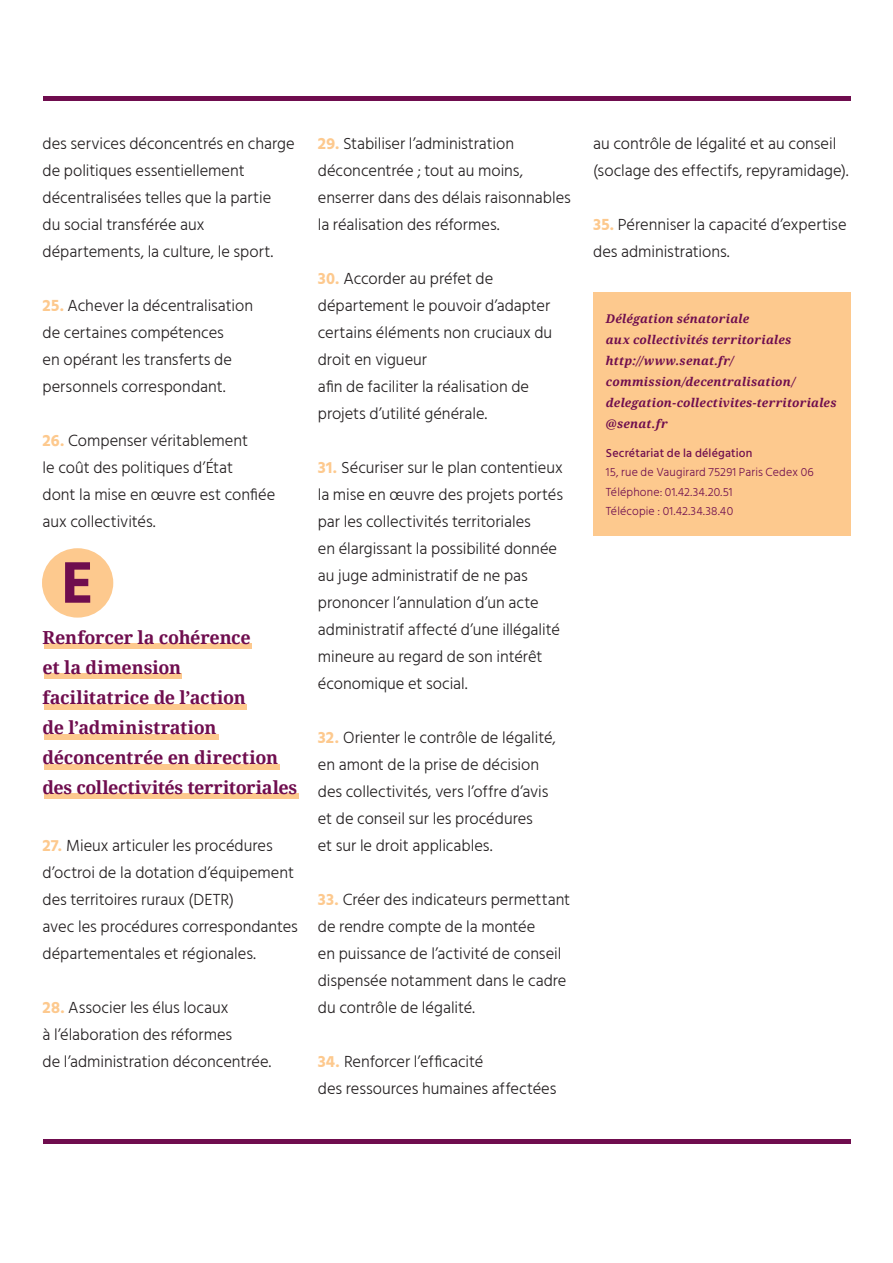
<style>
.page{position:relative;width:893px;height:1263px;background:#fff}
.page>*{position:absolute;margin:0;border:0;box-sizing:border-box;transform-origin:0 0}
.t1{font:700 60px "Hind Siliguri";color:#6f0d4e}
.t2{font:700 18px/30px "Noto Serif";letter-spacing:-.01em;color:#6f0d4e}
.t3{font:300 16.5px/27px "Hind Siliguri";letter-spacing:-.005em;color:#231f20}
.t4{font:italic 700 12px/21px "Noto Serif";letter-spacing:.02em;color:#6f0d4e}
.t5{font:300 12px "Hind Siliguri";letter-spacing:.015em;color:#6f0d4e}
.t6{font:500 12px "Hind Siliguri";letter-spacing:.015em;color:#6f0d4e}
.s1{font-weight:700;color:#fdc98e}
</style>
<div class="page">
<div style="left:593px;top:293px;width:257px;height:243px;background:#fdc98e"></div>
<div style="left:44px;top:643px;width:208px;height:5px;background:#fdc98e"></div>
<div style="left:44px;top:673px;width:138px;height:5px;background:#fdc98e"></div>
<div style="left:44px;top:704px;width:203px;height:5px;background:#fdc98e"></div>
<div style="left:44px;top:734px;width:175px;height:5px;background:#fdc98e"></div>
<div style="left:44px;top:764px;width:236px;height:5px;background:#fdc98e"></div>
<div style="left:44px;top:794px;width:255px;height:5px;background:#fdc98e"></div>
<div style="left:42px;top:548px;width:71px;height:70px;background:#fdc98e;border-radius:50%"></div>
<hr style="left:43px;top:96px;width:808px;height:4px;background:#6f0d4e">
<hr style="left:43px;top:1140px;width:808px;height:4px;background:#6f0d4e">
<p class="t3" style="left:43px;top:129px;width:254px">des services déconcentrés en charge de politiques essentiellement décentralisées telles que la partie</p>
<p class="t3" style="left:43px;top:210px;width:232px">du social transférée aux départements, la culture, le sport.</p>
<p class="t3" style="left:43px;top:291px;width:212px"><span class="s1">25.</span> Achever la décentralisation</p>
<p class="t3" style="left:43px;top:318px;width:183px">de certaines compétences</p>
<p class="t3" style="left:43px;top:345px;width:191px">en opérant les transferts de personnels correspondant.</p>
<p class="t3" style="left:43px;top:426px;width:207px"><span class="s1">26.</span> Compenser véritablement</p>
<p class="t3" style="left:43px;top:453px;width:192px">le coût des politiques d’État</p>
<p class="t3" style="left:43px;top:480px;width:234px">dont la mise en œuvre est confiée aux collectivités.</p>
<p class="t1" style="left:61px;top:536px;width:34px">E</p>
<p class="t2" style="left:43px;top:621px;width:210px">Renforcer la cohérence</p>
<p class="t2" style="left:43px;top:651px;width:237px">et la dimension facilitatrice de l’action<br>de l’administration déconcentrée en direction</p>
<p class="t2" style="left:43px;top:771px;width:256px">des collectivités territoriales</p>
<p class="t3" style="left:43px;top:831px;width:253px"><span class="s1">27.</span> Mieux articuler les procédures d’octroi de la dotation d’équipement</p>
<p class="t3" style="left:43px;top:885px;width:193px">des territoires ruraux (DETR)</p>
<p class="t3" style="left:43px;top:912px;width:257px">avec les procédures correspondantes départementales et régionales.</p>
<p class="t3" style="left:43px;top:993px;width:188px"><span class="s1">28.</span> Associer les élus locaux</p>
<p class="t3" style="left:43px;top:1020px;width:191px">à l’élaboration des réformes</p>
<p class="t3" style="left:43px;top:1047px;width:230px">de l’administration déconcentrée.</p>
<p class="t3" style="left:318px;top:129px;width:207px"><span class="s1">29.</span> Stabiliser l’administration déconcentrée ; tout au moins,</p>
<p class="t3" style="left:318px;top:183px;width:255px">enserrer dans des délais raisonnables</p>
<p class="t3" style="left:318px;top:210px;width:183px">la réalisation des réformes.</p>
<p class="t3" style="left:318px;top:264px;width:236px"><span class="s1">30.</span> Accorder au préfet de département le pouvoir d’adapter certains éléments non cruciaux du droit en vigueur</p>
<p class="t3" style="left:318px;top:372px;width:213px">afin de faciliter la réalisation de projets d’utilité générale.</p>
<p class="t3" style="left:318px;top:453px;width:246px"><span class="s1">31.</span> Sécuriser sur le plan contentieux</p>
<p class="t3" style="left:318px;top:480px;width:247px">la mise en œuvre des projets portés</p>
<p class="t3" style="left:318px;top:507px;width:215px">par les collectivités territoriales</p>
<p class="t3" style="left:318px;top:534px;width:241px">en élargissant la possibilité donnée</p>
<p class="t3" style="left:318px;top:561px;width:244px">au juge administratif de ne pas prononcer l’annulation d’un acte administratif affecté d’une illégalité mineure au regard de son intérêt économique et social.</p>
<p class="t3" style="left:318px;top:723px;width:239px"><span class="s1">32.</span> Orienter le contrôle de légalité,</p>
<p class="t3" style="left:318px;top:750px;width:223px">en amont de la prise de décision</p>
<p class="t3" style="left:318px;top:777px;width:232px">des collectivités, vers l’offre d’avis</p>
<p class="t3" style="left:318px;top:804px;width:217px">et de conseil sur les procédures</p>
<p class="t3" style="left:318px;top:831px;width:176px">et sur le droit applicables.</p>
<p class="t3" style="left:318px;top:885px;width:254px"><span class="s1">33.</span> Créer des indicateurs permettant</p>
<p class="t3" style="left:318px;top:912px;width:219px">de rendre compte de la montée</p>
<p class="t3" style="left:318px;top:939px;width:250px">en puissance de l’activité de conseil dispensée notamment dans le cadre</p>
<p class="t3" style="left:318px;top:993px;width:158px">du contrôle de légalité.</p>
<p class="t3" style="left:318px;top:1047px;width:167px"><span class="s1">34.</span> Renforcer l’efficacité</p>
<p class="t3" style="left:318px;top:1074px;width:240px">des ressources humaines affectées</p>
<p class="t3" style="left:593px;top:129px;width:257px">au contrôle de légalité et au conseil (soclage des effectifs, repyramidage).</p>
<p class="t3" style="left:593px;top:210px;width:255px"><span class="s1">35.</span> Pérenniser la capacité d’expertise</p>
<p class="t3" style="left:593px;top:237px;width:138px">des administrations.</p>
<p class="t4" style="left:606px;top:307px;width:145px">Délégation sénatoriale</p>
<p class="t4" style="left:606px;top:328px;width:187px">aux collectivités territoriales</p>
<p class="t4" style="left:606px;top:349px;width:232px">http://www.senat.fr/ commission/decentralisation/ delegation-collectivites-territoriales</p>
<p class="t4" style="left:606px;top:412px;width:63px">@senat.fr</p>
<p class="t6" style="left:606px;top:444px;width:148px">Secrétariat de la délégation</p>
<p class="t5" style="left:606px;top:465px;width:209px">15, rue de Vaugirard 75291 Paris Cedex 06</p>
<p class="t5" style="left:606px;top:484px;width:128px">Téléphone: 01.42.34.20.51</p>
<p class="t5" style="left:606px;top:504px;width:129px">Télécopie : 01.42.34.38.40</p>
</div>
